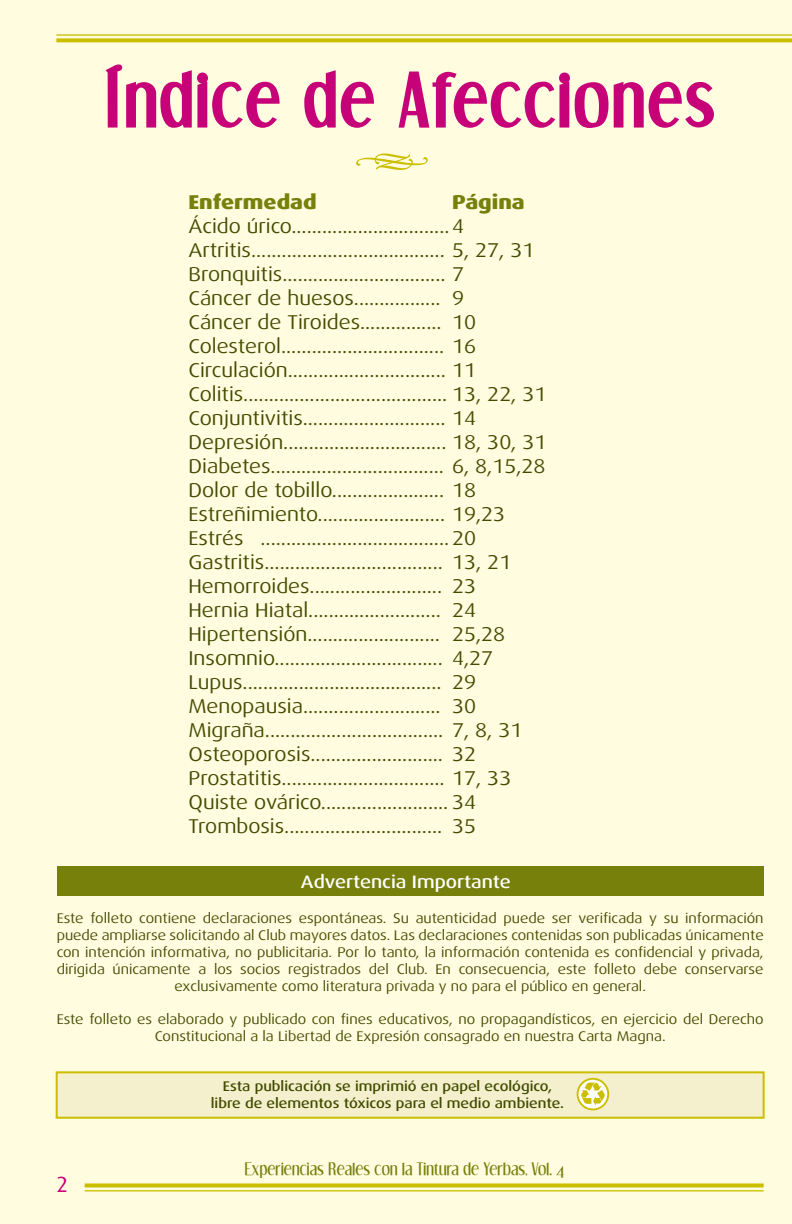
<style>
.page{position:relative;width:792px;height:1224px;background:#fffce0}
.page>*{position:absolute;margin:0;border:0;box-sizing:border-box;transform-origin:0 0}
.t1{font:700 72px "Dream Orphans";color:#c70177}
.t2{font:22px "Dax";color:#c70177}
.t3{font:20px "Dax Wide";color:#424c00}
.t4{font:800 20px "Dax Wide";color:#76800b}
.t5{font:500 18px "Dax Wide";color:#fff}
.t6{font:17.2px "Dream Orphans";letter-spacing:.01em;color:#76800b}
.t7{font:14px/16.8px "Dax Wide";color:#424c00;text-align:center}
.t8{font:500 14px "Dax Wide";color:#424c00}
</style>
<div class="page">
<svg style="left:85px;top:1183px;width:679px;height:4px;background:#d1c51b"></svg>
<hr style="left:85px;top:1190px;width:679px;height:1px;background:#cbbe01">
<svg style="left:56px;top:38px;width:736px;height:4px;background:#cfc315"></svg>
<hr style="left:56px;top:34px;width:736px;height:2px;background:#cbbe01">
<div style="left:57px;top:866px;width:707px;height:30px;background:#76800b"></div>
<div style="left:56px;top:1071px;width:709px;height:48px;background:#f4f0cd;border:2px solid #cbbe01"></div>
<svg style="left:356px;top:154px;width:72px;height:16px"></svg>
<svg style="left:578px;top:1079px;width:30px;height:30px"></svg>
<div style="left:577px;top:1078px;width:32px;height:32px;border:2px solid #cbbe01;border-radius:50%"></div>
<svg style="left:581px;top:1083px;width:24px;height:23px"></svg>
<p class="t1" style="left:104px;top:63px;width:613px">Índice de Afecciones</p>
<p class="t4" style="left:189px;top:190px;width:130px">Enfermedad</p>
<p class="t3" style="left:189px;top:215px;width:277px">Ácido úrico...............................4</p>
<p class="t3" style="left:189px;top:239px;width:348px">Artritis...................................... 5, 27, 31</p>
<p class="t3" style="left:189px;top:263px;width:277px">Bronquitis................................ 7</p>
<p class="t3" style="left:189px;top:287px;width:254px">Cáncer de huesos.................</p>
<p class="t3" style="left:189px;top:311px;width:255px">Cáncer de Tiroides................</p>
<p class="t3" style="left:189px;top:335px;width:289px">Colesterol................................ 16</p>
<p class="t3" style="left:189px;top:359px;width:289px">Circulación............................... 11</p>
<p class="t3" style="left:189px;top:383px;width:360px">Colitis........................................ 13, 22, 31</p>
<p class="t3" style="left:189px;top:407px;width:289px">Conjuntivitis............................ 14</p>
<p class="t3" style="left:189px;top:431px;width:360px">Depresión................................ 18, 30, 31</p>
<p class="t3" style="left:189px;top:455px;width:359px">Diabetes.................................. 6, 8,15,28</p>
<p class="t3" style="left:189px;top:479px;width:289px">Dolor de tobillo...................... 18</p>
<p class="t3" style="left:189px;top:503px;width:318px">Estreñimiento......................... 19,23</p>
<p class="t3" style="left:189px;top:527px;width:289px">Estrés .....................................20</p>
<p class="t3" style="left:189px;top:551px;width:256px">Gastritis...................................</p>
<p class="t3" style="left:189px;top:575px;width:255px">Hemorroides..........................</p>
<p class="t3" style="left:189px;top:599px;width:254px">Hernia Hiatal..........................</p>
<p class="t3" style="left:189px;top:623px;width:253px">Hipertensión..........................</p>
<p class="t3" style="left:189px;top:647px;width:256px">Insomnio.................................</p>
<p class="t3" style="left:189px;top:671px;width:255px">Lupus.......................................</p>
<p class="t3" style="left:189px;top:695px;width:254px">Menopausia...........................</p>
<p class="t3" style="left:189px;top:719px;width:335px">Migraña................................... 7, 8, 31</p>
<p class="t3" style="left:189px;top:743px;width:256px">Osteoporosis..........................</p>
<p class="t3" style="left:189px;top:767px;width:324px">Prostatitis................................ 17, 33</p>
<p class="t3" style="left:189px;top:791px;width:289px">Quiste ovárico......................... 34</p>
<p class="t3" style="left:189px;top:815px;width:255px">Trombosis...............................</p>
<p class="t4" style="left:452px;top:190px;width:74px">Página</p>
<p class="t3" style="left:452px;top:287px;width:14px">9</p>
<p class="t3" style="left:452px;top:311px;width:26px">10</p>
<p class="t3" style="left:452px;top:551px;width:61px">13, 21</p>
<p class="t3" style="left:452px;top:575px;width:26px">23</p>
<p class="t3" style="left:452px;top:599px;width:26px">24</p>
<p class="t3" style="left:452px;top:623px;width:55px">25,28</p>
<p class="t3" style="left:452px;top:647px;width:43px">4,27</p>
<p class="t3" style="left:452px;top:671px;width:26px">29</p>
<p class="t3" style="left:452px;top:695px;width:26px">30</p>
<p class="t3" style="left:452px;top:743px;width:26px">32</p>
<p class="t3" style="left:452px;top:815px;width:26px">35</p>
<p class="t5" style="left:301px;top:872px;width:211px">Advertencia Importante</p>
<p class="t7" style="left:57px;top:910px;width:709px">Este folleto contiene declaraciones espontáneas. Su autenticidad puede ser verificada y su información puede ampliarse solicitando al Club mayores datos. Las declaraciones contenidas son publicadas únicamente con intención informativa, no publicitaria. Por lo tanto, la información contenida es confidencial y privada, dirigida únicamente a los socios registrados del Club. En consecuencia, este folleto debe conservarse exclusivamente como literatura privada y no para el público en general.</p>
<p class="t7" style="left:57px;top:1011px;width:709px">Este folleto es elaborado y publicado con fines educativos, no propagandísticos, en ejercicio del Derecho<br>Constitucional a la Libertad de Expresión consagrado en nuestra Carta Magna.</p>
<p class="t2" style="left:56px;top:1172px;width:13px">2</p>
<p class="t8" style="left:223px;top:1078px;width:331px">Esta publicación se imprimió en papel ecológico,</p>
<p class="t8" style="left:211px;top:1095px;width:355px">libre de elementos tóxicos para el medio ambiente.</p>
<p class="t6" style="left:245px;top:1160px;width:321px">Experiencias Reales con la Tintura de Yerbas, Vol. 4</p>
</div>
